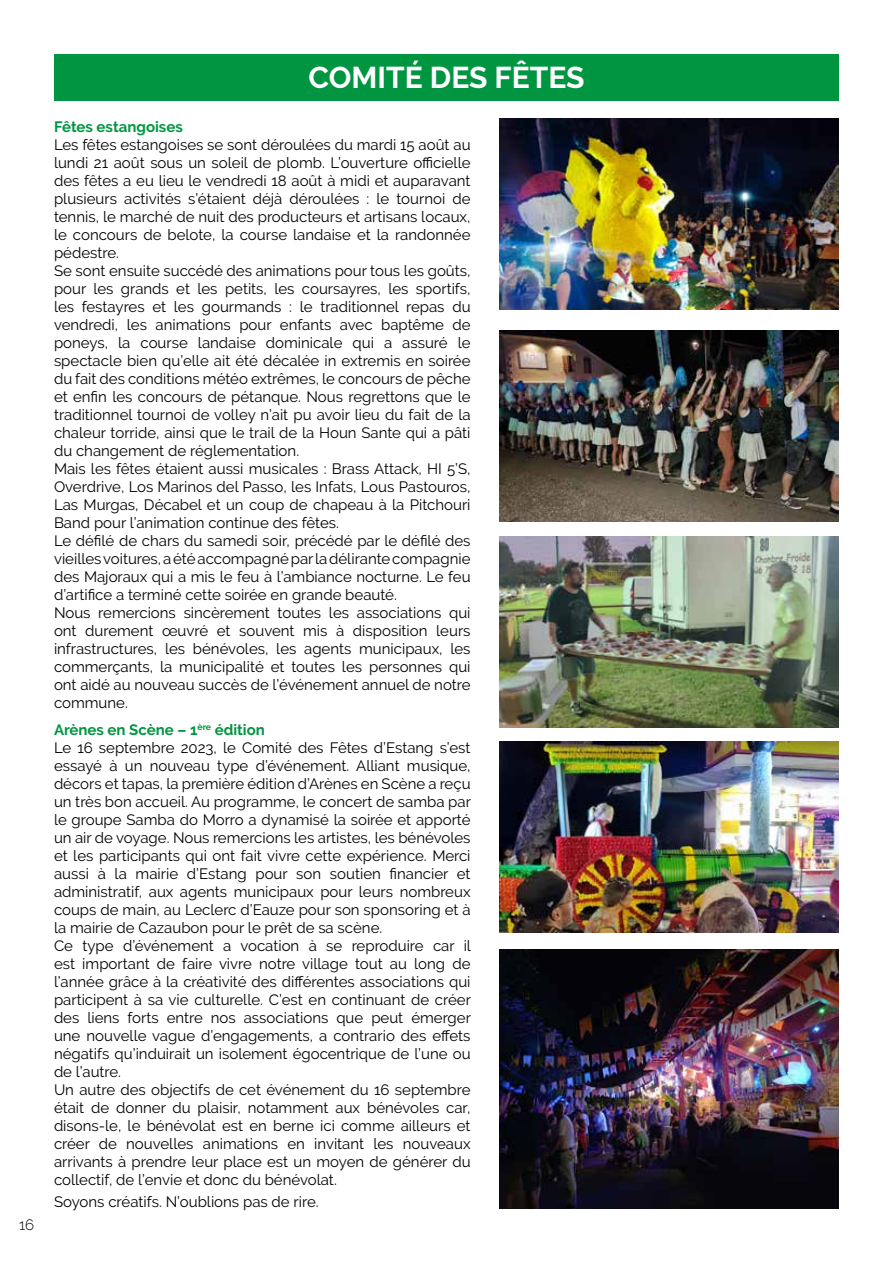
<style>
.page{position:relative;width:893px;height:1263px;background:#fff}
.page>*{position:absolute;margin:0;border:0;box-sizing:border-box;transform-origin:0 0}
.t1{font:700 30px "Raleway";color:#fff}
.t2{font:15px/18px "Raleway";color:#000}
.t3{font:700 15px "Raleway";color:#009641}
.t4{font:300 15px "Raleway";color:#000}
.s1{font-weight:700;color:#009641}
</style>
<div class="page">
<div style="left:54px;top:54px;width:785px;height:47px;background:#009641"></div>
<img style="left:499px;top:536px;width:340px;height:191px">
<img style="left:499px;top:118px;width:340px;height:191px">
<img style="left:499px;top:742px;width:340px;height:191px">
<img style="left:499px;top:330px;width:340px;height:191px">
<img style="left:499px;top:949px;width:340px;height:260px">
<p class="t4" style="left:19px;top:1216px;width:17px">16</p>
<h1 class="t1" style="left:309px;top:60px;width:277px">COMITÉ DES FÊTES</h1>
<p class="t3" style="left:54px;top:118px;width:130px">Fêtes estangoises</p>
<p class="t2" style="left:54px;top:136px;width:418px">Les fêtes estangoises se sont déroulées du mardi 15 août au lundi 21 août sous un soleil de plomb. L’ouverture officielle des fêtes a eu lieu le vendredi 18 août à midi et auparavant plusieurs activités s’étaient déjà déroulées : le tournoi de tennis, le marché de nuit des producteurs et artisans locaux, le concours de belote, la course landaise et la randonnée pédestre.<br>Se sont ensuite succédé des animations pour tous les goûts, pour les grands et les petits, les coursayres, les sportifs, les festayres et les gourmands : le traditionnel repas du vendredi, les animations pour enfants avec baptême de poneys, la course landaise dominicale qui a assuré le spectacle bien qu’elle ait été décalée in extremis en soirée du fait des conditions météo extrêmes, le concours de pêche et enfin les concours de pétanque. Nous regrettons que le traditionnel tournoi de volley n’ait pu avoir lieu du fait de la chaleur torride, ainsi que le trail de la Houn Sante qui a pâti du changement de réglementation.<br>Mais les fêtes étaient aussi musicales : Brass Attack, HI 5’S, Overdrive, Los Marinos del Passo, les Infats, Lous Pastouros, Las Murgas, Décabel et un coup de chapeau à la Pitchouri Band pour l’animation continue des fêtes.<br>Le défilé de chars du samedi soir, précédé par le défilé des vieilles voitures, a été accompagné par la délirante compagnie des Majoraux qui a mis le feu à l’ambiance nocturne. Le feu d’artifice a terminé cette soirée en grande beauté.<br>Nous remercions sincèrement toutes les associations qui ont durement œuvré et souvent mis à disposition leurs infrastructures, les bénévoles, les agents municipaux, les commerçants, la municipalité et toutes les personnes qui ont aidé au nouveau succès de l’événement annuel de notre commune.</p>
<p class="t2" style="left:54px;top:720px;width:419px"><span class="s1">Arènes en Scène – 1</span><sup>ère</sup> <span class="s1">édition<br></span>Le 16 septembre 2023, le Comité des Fêtes d’Estang s’est essayé à un nouveau type d’événement. Alliant musique, décors et tapas, la première édition d’Arènes en Scène a reçu un très bon accueil. Au programme, le concert de samba par le groupe Samba do Morro a dynamisé la soirée et apporté un air de voyage. Nous remercions les artistes, les bénévoles et les participants qui ont fait vivre cette expérience. Merci aussi à la mairie d’Estang pour son soutien financier et administratif, aux agents municipaux pour leurs nombreux coups de main, au Leclerc d’Eauze pour son sponsoring et à la mairie de Cazaubon pour le prêt de sa scène.<br>Ce type d’événement a vocation à se reproduire car il est important de faire vivre notre village tout au long de l’année grâce à la créativité des différentes associations qui participent à sa vie culturelle. C’est en continuant de créer des liens forts entre nos associations que peut émerger une nouvelle vague d’engagements, a contrario des effets négatifs qu’induirait un isolement égocentrique de l’une ou de l’autre.<br>Un autre des objectifs de cet événement du 16 septembre était de donner du plaisir, notamment aux bénévoles car, disons-le, le bénévolat est en berne ici comme ailleurs et créer de nouvelles animations en invitant les nouveaux arrivants à prendre leur place est un moyen de générer du collectif, de l’envie et donc du bénévolat.</p>
<p class="t2" style="left:54px;top:1193px;width:266px">Soyons créatifs. N’oublions pas de rire.</p>
</div>
